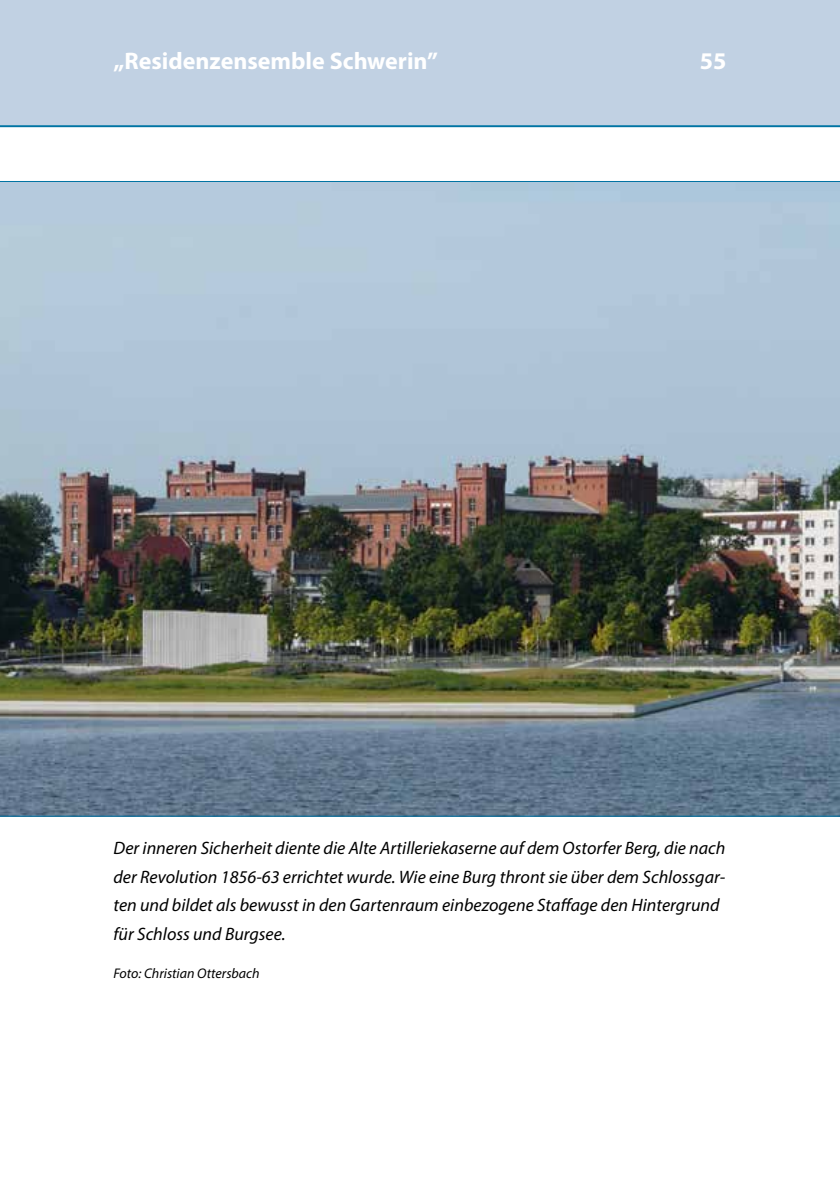
<style>
.page{position:relative;width:840px;height:1191px;background:#fff}
.page>*{position:absolute;margin:0;border:0;box-sizing:border-box;transform-origin:0 0}
.t1{font:700 24px "Myriad Pro";color:#fff}
.t2{font:italic 18px/28.4px "Myriad Pro";color:#000}
.t3{font:italic 14px "Myriad Pro";color:#000}
</style>
<div class="page">
<div style="left:0;top:0;width:839px;height:125px;background:#c1d1e3"></div>
<hr style="left:0;top:125px;width:839px;height:2px;background:#0073a3">
<img style="left:0;top:182px;width:839px;height:633px">
<hr style="left:0;top:181px;width:839px;height:1px;background:#0073a3">
<hr style="left:0;top:815px;width:839px;height:1px;background:#0073a3">
<h1 class="t1" style="left:113px;top:45px;width:326px">„Residenzensemble Schwerin”</h1>
<h1 class="t1" style="left:699px;top:45px;width:28px">55</h1>
<p class="t2" style="left:113px;top:833px;width:613px">Der inneren Sicherheit diente die Alte Artilleriekaserne auf dem Ostorfer Berg, die nach der Revolution 1856-63 errichtet wurde. Wie eine Burg thront sie über dem Schlossgar&shy;ten und bildet als bewusst in den Gartenraum einbezogene Staffage den Hintergrund für Schloss und Burgsee.</p>
<p class="t3" style="left:113px;top:964px;width:148px">Foto: Christian Ottersbach</p>
</div>
